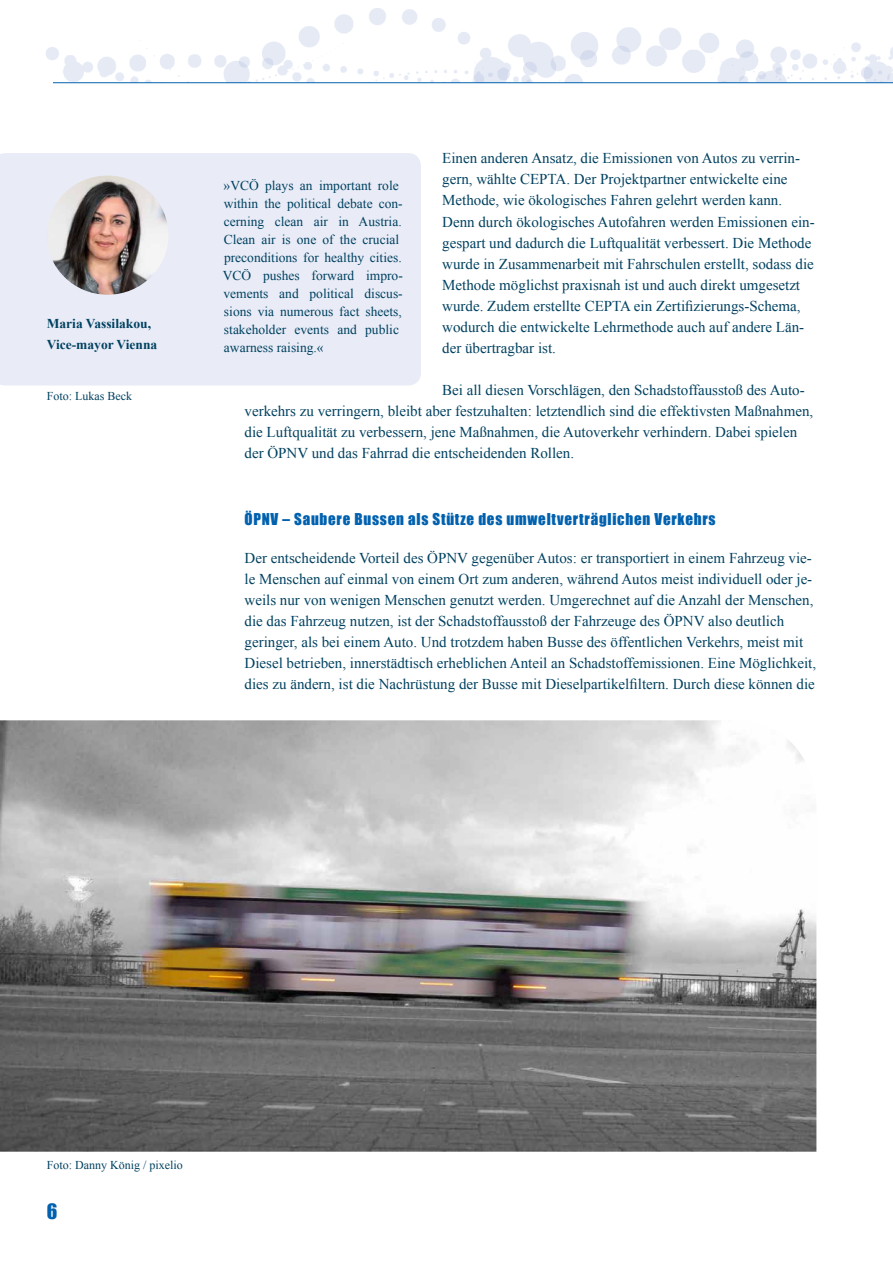
<style>
.page{position:relative;width:893px;height:1263px;background:#fff}
.page>*{position:absolute;margin:0;border:0;box-sizing:border-box;transform-origin:0 0}
.t1{font:19.5px "Impact";color:#0061af}
.t2{font:15px/21px "Times New Roman";color:#004160}
.t3{font:15px "Impact";letter-spacing:.05em;color:#0061af}
.t4{font:13.5px/18px "Times New Roman";color:#004160}
.t5{font:700 13.5px/21px "Times New Roman";color:#004160}
.t6{font:12px "Times New Roman";color:#004160}
</style>
<div class="page">
<div style="left:0;top:153px;width:421px;height:233px;background:#e9ecf7"></div>
<img style="left:47px;top:176px;width:121px;height:119px">
<img style="left:0;top:720px;width:816px;height:432px">
<img style="left:46px;top:40px;width:97px;height:42px">
<img style="left:143px;top:9px;width:750px;height:73px">
<hr style="left:38px;top:82px;width:855px;height:1px;background:#0061af">
<div style="left:0;top:65px;width:52px;height:80px;background:#fff"></div>
<p class="t5" style="left:47px;top:313px;width:112px">Maria Vassilakou,<br>Vice-mayor Vienna</p>
<p class="t6" style="left:47px;top:388px;width:87px">Foto: Lukas Beck</p>
<p class="t2" style="left:442px;top:148px;width:374px">Einen anderen Ansatz, die Emissionen von Autos zu verrin&shy;gern, wählte CEPTA. Der Projektpartner entwickelte eine Methode, wie ökologisches Fahren gelehrt werden kann.<br>Denn durch ökologisches Autofahren werden Emissionen ein&shy;gespart und dadurch die Luftqualität verbessert. Die Methode wurde in Zusammenarbeit mit Fahrschulen erstellt, sodass die Methode möglichst praxisnah ist und auch direkt umgesetzt wurde. Zudem erstellte CEPTA ein Zertifizierungs-Schema, wodurch die entwickelte Lehrmethode auch auf andere Län&shy;der übertragbar ist.</p>
<p class="t2" style="left:244px;top:379px;width:570px;text-indent:198px">Bei all diesen Vorschlägen, den Schadstoffausstoß des Auto&shy;verkehrs zu verringern, bleibt aber festzuhalten: letztendlich sind die effektivsten Maßnahmen, die Luftqualität zu verbessern, jene Maßnahmen, die Autoverkehr verhindern. Dabei spielen der ÖPNV und das Fahrrad die entscheidenden Rollen.</p>
<p class="t4" style="left:223px;top:176px;width:182px">»VCÖ plays an important role within the political debate con&shy;cerning clean air in Austria.<br>Clean air is one of the crucial preconditions for healthy cities.<br>VCÖ pushes forward impro&shy;vements and political discus&shy;sions via numerous fact sheets, stakeholder events and public awarness raising.«</p>
<p class="t3" style="left:244px;top:507px;width:473px">ÖPNV – Saubere Bussen als Stütze des umweltverträglichen Verkehrs</p>
<p class="t2" style="left:244px;top:547px;width:573px">Der entscheidende Vorteil des ÖPNV gegenüber Autos: er transportiert in einem Fahrzeug vie&shy;le Menschen auf einmal von einem Ort zum anderen, während Autos meist individuell oder je&shy;weils nur von wenigen Menschen genutzt werden. Umgerechnet auf die Anzahl der Menschen, die das Fahrzeug nutzen, ist der Schadstoffausstoß der Fahrzeuge des ÖPNV also deutlich geringer, als bei einem Auto. Und trotzdem haben Busse des öffentlichen Verkehrs, meist mit Diesel betrieben, innerstädtisch erheblichen Anteil an Schadstoffemissionen. Eine Möglichkeit, dies zu ändern, ist die Nachrüstung der Busse mit Dieselpartikelfiltern. Durch diese können die</p>
<p class="t6" style="left:47px;top:1157px;width:138px">Foto: Danny König / pixelio</p>
<h1 class="t1" style="left:47px;top:1196px;width:12px">6</h1>
</div>
